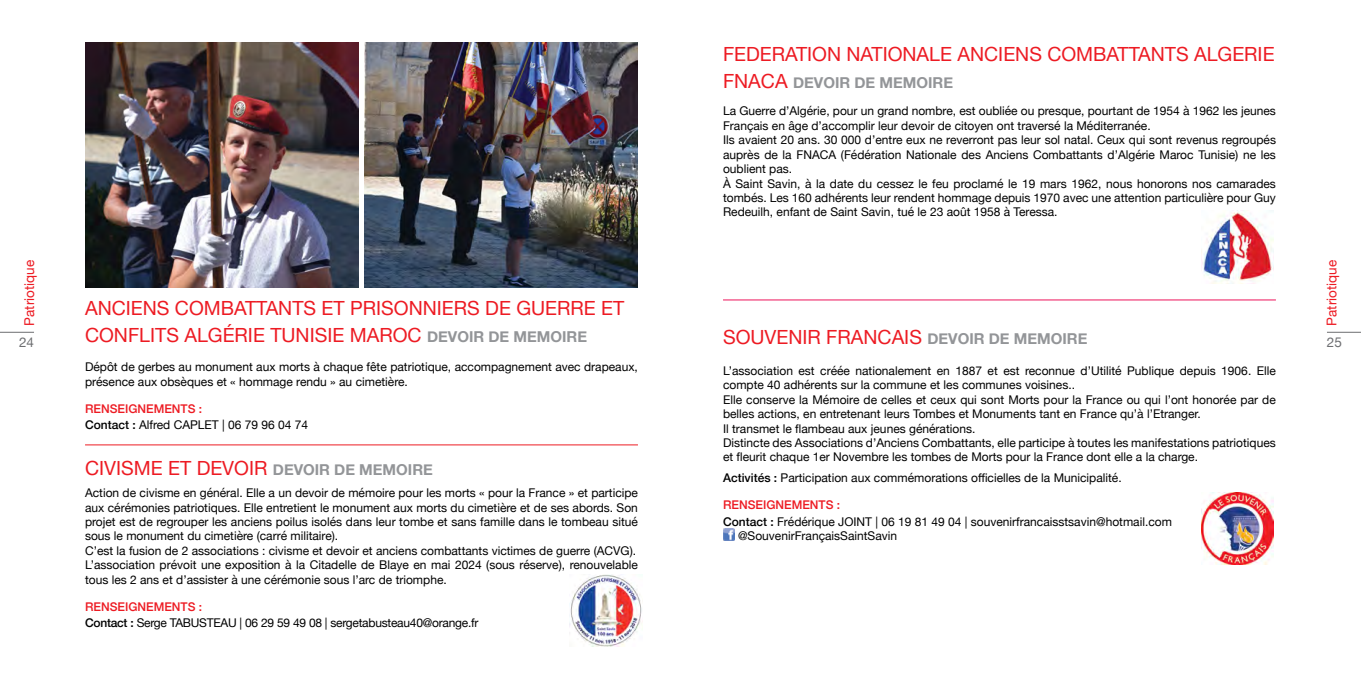
<style>
.page{position:relative;width:1361px;height:681px;background:#fff}
.page>*{position:absolute;margin:0;border:0;box-sizing:border-box;transform-origin:0 0}
.t1{font:19.5px/27px "Helvetica Neue";color:#ed1b23}
.t2{font:700 15px "Helvetica Neue";color:#939598}
.t3{font:13.5px "Helvetica Neue";color:#ed1b23}
.t4{font:13.5px "Helvetica Neue";color:#6d6e71}
.t5{font:12px/14.4px "Helvetica Neue";color:#000}
.t6{font:12px/16.2px "Helvetica Neue";letter-spacing:-.02em;color:#000}
.s1{font-weight:700;font-size:15px;color:#939598}
.s2{font-weight:500;color:#ed1b23}
.s3{font-weight:500}
.s4{font-weight:400;font-size:19.5px;color:#ed1b23}
</style>
<div class="page">
<hr style="left:0;top:332px;width:34px;height:1px;background:#6d6e71">
<hr style="left:85px;top:444px;width:553px;height:1px;background:#ed1b23">
<img style="left:85px;top:43px;width:274px;height:244px">
<img style="left:364px;top:43px;width:274px;height:244px">
<img style="left:570px;top:574px;width:72px;height:71px">
<hr style="left:1327px;top:332px;width:34px;height:1px;background:#6d6e71">
<hr style="left:723px;top:299px;width:553px;height:1px;background:#ed135a">
<svg style="left:723px;top:528px;width:11px;height:12px"></svg>
<img style="left:1202px;top:492px;width:71px;height:72px">
<img style="left:1201px;top:212px;width:72px;height:71px">
<p class="t3" style="left:19px;top:325px;width:67px;rotate:-90deg">Patriotique</p>
<p class="t4" style="left:19px;top:333px;width:17px">24</p>
<h1 class="t1" style="left:85px;top:296px;width:541px">ANCIENS COMBATTANTS ET PRISONNIERS DE GUERRE ET<br>CONFLITS ALGÉRIE TUNISIE MAROC <span class="s1">DEVOIR DE MEMOIRE</span></h1>
<p class="t5" style="left:85px;top:360px;width:554px">Dépôt de gerbes au monument aux morts à chaque fête patriotique, accompagnement avec drapeaux, présence aux obsèques et « hommage rendu » au cimetière.</p>
<p class="t5" style="left:85px;top:400px;width:225px;line-height:16.2px"><span class="s2">RENSEIGNEMENTS :<br></span><span class="s3">Contact :</span> Alfred CAPLET | 06 79 96 04 74</p>
<h1 class="t1" style="left:85px;top:455px;width:349px">CIVISME ET DEVOIR <span class="s1">DEVOIR DE MEMOIRE</span></h1>
<p class="t5" style="left:85px;top:486px;width:554px">Action de civisme en général. Elle a un devoir de mémoire pour les morts « pour la France » et participe aux cérémonies patriotiques. Elle entretient le monument aux morts du cimetière et de ses abords. Son projet est de regrouper les anciens poilus isolés dans leur tombe et sans famille dans le tombeau situé sous le monument du cimetière (carré militaire).<br>C’est la fusion de 2 associations : civisme et devoir et anciens combattants victimes de guerre (ACVG).<br>L’association prévoit une exposition à la Citadelle de Blaye en mai 2024 (sous réserve), renouvelable tous les 2 ans et d’assister à une cérémonie sous l’arc de triomphe.</p>
<p class="t6" style="left:85px;top:598px;width:395px"><span class="s2">RENSEIGNEMENTS :<br></span><span class="s3">Contact :</span> Serge TABUSTEAU | 06 29 59 49 08 | sergetabusteau40@orange.fr</p>
<h1 class="t1" style="left:723px;top:42px;width:553px">FEDERATION NATIONALE ANCIENS COMBATTANTS ALGERIE</h1>
<p class="t2" style="left:723px;top:71px;width:232px"><span class="s4">FNACA</span> DEVOIR DE MEMOIRE</p>
<p class="t5" style="left:723px;top:105px;width:554px">La Guerre d’Algérie, pour un grand nombre, est oubliée ou presque, pourtant de 1954 à 1962 les jeunes Français en âge d’accomplir leur devoir de citoyen ont traversé la Méditerranée.<br>Ils avaient 20 ans. 30 000 d’entre eux ne reverront pas leur sol natal. Ceux qui sont revenus regroupés auprès de la FNACA (Fédération Nationale des Anciens Combattants d’Algérie Maroc Tunisie) ne les oublient pas.<br>À Saint Savin, à la date du cessez le feu proclamé le 19 mars 1962, nous honorons nos camarades tombés. Les 160 adhérents leur rendent hommage depuis 1970 avec une attention particulière pour Guy Redeuilh, enfant de Saint Savin, tué le 23 août 1958 à Teressa.</p>
<h1 class="t1" style="left:723px;top:325px;width:366px">SOUVENIR FRANCAIS <span class="s1">DEVOIR DE MEMOIRE</span></h1>
<p class="t5" style="left:723px;top:364px;width:554px">L’association est créée nationalement en 1887 et est reconnue d’Utilité Publique depuis 1906. Elle compte 40 adhérents sur la commune et les communes voisines..<br>Elle conserve la Mémoire de celles et ceux qui sont Morts pour la France ou qui l’ont honorée par de belles actions, en entretenant leurs Tombes et Monuments tant en France qu’à l’Etranger.<br>Il transmet le flambeau aux jeunes générations.<br>Distincte des Associations d’Anciens Combattants, elle participe à toutes les manifestations patriotiques et fleurit chaque 1er Novembre les tombes de Morts pour la France dont elle a la charge.</p>
<p class="t5" style="left:723px;top:471px;width:400px"><span class="s3">Activités :</span> Participation aux commémorations officielles de la Municipalité.</p>
<p class="t5" style="left:723px;top:497px;width:450px;line-height:16.2px"><span class="s2">RENSEIGNEMENTS :<br></span><span class="s3">Contact :</span> Frédérique JOINT | 06 19 81 49 04 | souvenirfrancaisstsavin@hotmail.com</p>
<p class="t5" style="left:738px;top:529px;width:161px">@SouvenirFrançaisSaintSavin</p>
<p class="t3" style="left:1322px;top:325px;width:67px;rotate:-90deg">Patriotique</p>
<p class="t4" style="left:1327px;top:333px;width:17px">25</p>
</div>
